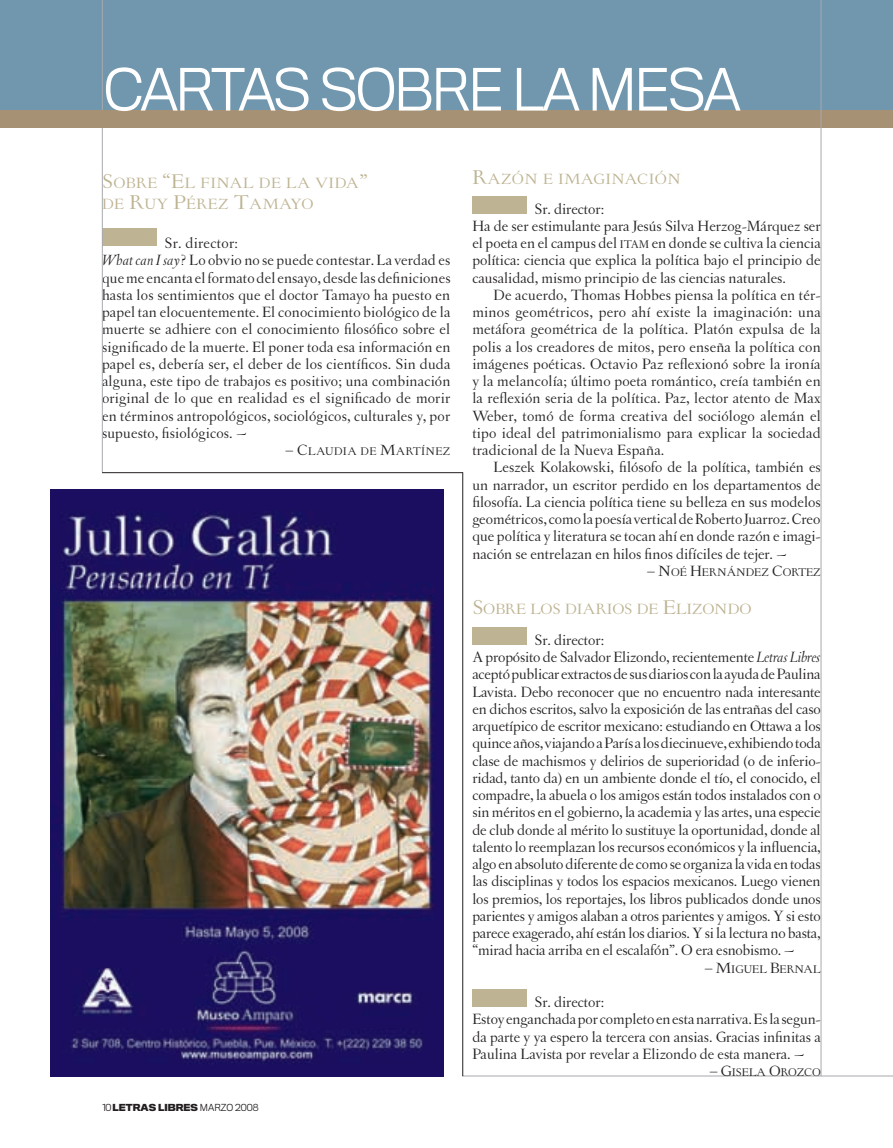
<style>
.page{position:relative;width:893px;height:1148px;background:#fff}
.page>*{position:absolute;margin:0;border:0;box-sizing:border-box;transform-origin:0 0}
.t1{font:300 54px "Titling Gothic FB Normal";letter-spacing:-.05em;color:#fff}
.t2{font:15.75px/17.2px "Letras Oldstyle";letter-spacing:-.01em;color:#231f20}
.t3{font:15.75px/17.2px "Letras Oldstyle";letter-spacing:.01em;color:#231f20}
.t4{font:15.75px/21px "Letras Oldstyle Expert";letter-spacing:.025em;color:#beb493;scale:1.04 1}
.t5{font:15.75px "Letras Oldstyle Expert";color:#beb493;scale:1.04 1}
.t6{font:11.85px "Letras Oldstyle Expert";color:#231f20}
.t7{font:11.85px "Letras Oldstyle Expert";letter-spacing:.025em;color:#231f20}
.t8{font:700 9px "Titling Gothic FB Normal";color:#231f20}
.s1{font-size:21px}
.s2{font-style:italic}
.s3{font-size:15.75px}
.s4{font-weight:300}
.s5{font-size:11.85px}
</style>
<div class="page">
<div style="left:0;top:0;width:893px;height:110px;background:#7097ae"></div>
<div style="left:102px;top:229px;width:54px;height:17px;background:#beb493"></div>
<hr style="left:102px;top:0;width:1px;height:472px;background:#a8a9ad">
<hr style="left:462px;top:1076px;width:431px;height:1px;background:#a8a9ad">
<div style="left:0;top:110px;width:893px;height:18px;background:#a79174"></div>
<hr style="left:821px;top:0;width:1px;height:1076px;background:#a8a9ad">
<hr style="left:102px;top:472px;width:361px;height:1px;background:#231f20">
<hr style="left:462px;top:472px;width:1px;height:604px;background:#231f20">
<div style="left:472px;top:196px;width:54px;height:18px;background:#beb493"></div>
<div style="left:472px;top:628px;width:54px;height:17px;background:#beb493"></div>
<div style="left:472px;top:990px;width:54px;height:17px;background:#beb493"></div>
<img style="left:51px;top:490px;width:393px;height:586px">
<h1 class="t1" style="left:103px;top:58px;width:639px">CARTAS SOBRE LA MESA</h1>
<p class="t4" style="left:102px;top:173px;width:257px"><span class="s1">S</span>OBRE <span class="s1">“E</span>L FINAL DE LA VIDA<span class="s1">”<br></span>DE <span class="s1">R</span>UY <span class="s1">P</span>ÉREZ <span class="s1">T</span>AMAYO</p>
<p class="t3" style="left:102px;top:234px;width:350px;text-indent:63px">Sr. director:<br><span class="s2">What can I say</span>? Lo obvio no se puede contestar. La verdad es que me encanta el formato del ensayo, desde las definiciones hasta los sentimientos que el doctor Tamayo ha puesto en papel tan elocuentemente. El conocimiento biológico de la muerte se adhiere con el conocimiento filosófico sobre el significado de la muerte. El poner toda esa información en papel es, debería ser, el deber de los científicos. Sin duda alguna, este tipo de trabajos es positivo; una combinación original de lo que en realidad es el significado de morir en términos antropológicos, sociológicos, culturales y, por supuesto, fisiológicos. ~</p>
<p class="t7" style="left:286px;top:445px;width:166px"><span class="s3">–</span> <span class="s3">C</span>LAUDIA DE <span class="s3">M</span>ARTÍNEZ</p>
<p class="t8" style="left:102px;top:1101px;width:158px"><span class="s4">10</span> LETRAS LIBRES <span class="s4">MARZO 2008</span></p>
<p class="t4" style="left:472px;top:168px;width:202px"><span class="s1">R</span>AZÓN E IMAGINACIÓN</p>
<p class="t2" style="left:472px;top:200px;width:350px;text-indent:62px">Sr. director:<br>Ha de ser estimulante para Jesús Silva Herzog-Márquez ser el poeta en el campus del <span class="s5">itam</span> en donde se cultiva la ciencia política: ciencia que explica la política bajo el principio de causalidad, mismo principio de las ciencias naturales.</p>
<p class="t2" style="left:472px;top:286px;width:350px;text-align:justify;text-indent:21px">De acuerdo, Thomas Hobbes piensa la política en tér&shy;minos geométricos, pero ahí existe la imaginación: una metáfora geométrica de la política. Platón expulsa de la polis a los creadores de mitos, pero enseña la política con imágenes poéticas. Octavio Paz reflexionó sobre la ironía y la melancolía; último poeta romántico, creía también en la reflexión seria de la política. Paz, lector atento de Max Weber, tomó de forma creativa del sociólogo alemán el tipo ideal del patrimonialismo para explicar la sociedad tradicional de la Nueva España.</p>
<p class="t2" style="left:472px;top:459px;width:350px;text-align:justify;text-indent:21px">Leszek Kolakowski, filósofo de la política, también es un narrador, un escritor perdido en los departamentos de filosofía. La ciencia política tiene su belleza en sus modelos geométricos, como la poesía vertical de Roberto Juarroz. Creo que política y literatura se tocan ahí en donde razón e imagi&shy;nación se entrelazan en hilos finos difíciles de tejer. ~</p>
<p class="t6" style="left:647px;top:565px;width:175px"><span class="s3">– N</span>OÉ <span class="s3">H</span>ERNÁNDEZ <span class="s3">C</span>ORTEZ</p>
<p class="t5" style="left:472px;top:600px;width:270px"><span class="s1">S</span>OBRE LOS DIARIOS DE <span class="s1">E</span>LIZONDO</p>
<p class="t2" style="left:472px;top:631px;width:350px;text-indent:62px">Sr. director:<br>A propósito de Salvador Elizondo, recientemente <span class="s2">Letras Libres </span>aceptó publicar extractos de sus diarios con la ayuda de Paulina Lavista. Debo reconocer que no encuentro nada interesante en dichos escritos, salvo la exposición de las entrañas del caso arquetípico de escritor mexicano: estudiando en Ottawa a los quince años, viajando a París a los diecinueve, exhibiendo toda clase de machismos y delirios de superioridad (o de inferio&shy;ridad, tanto da) en un ambiente donde el tío, el conocido, el compadre, la abuela o los amigos están todos instalados con o sin méritos en el gobierno, la academia y las artes, una especie de club donde al mérito lo sustituye la oportunidad, donde al talento lo reemplazan los recursos económicos y la influencia, algo en absoluto diferente de como se organiza la vida en todas las disciplinas y todos los espacios mexicanos. Luego vienen los premios, los reportajes, los libros publicados donde unos parientes y amigos alaban a otros parientes y amigos. Y si esto parece exagerado, ahí están los diarios. Y si la lectura no basta, “mirad hacia arriba en el escalafón”. O era esnobismo. ~</p>
<p class="t6" style="left:705px;top:962px;width:117px"><span class="s3">– M</span>IGUEL <span class="s3">B</span>ERNAL</p>
<p class="t2" style="left:472px;top:993px;width:350px;text-indent:62px">Sr. director:<br>Estoy enganchada por completo en esta narrativa. Es la segun&shy;da parte y ya espero la tercera con ansias. Gracias infinitas a Paulina Lavista por revelar a Elizondo de esta manera. ~</p>
<p class="t6" style="left:710px;top:1066px;width:112px"><span class="s3">– G</span>ISELA <span class="s3">O</span>ROZCO</p>
</div>
